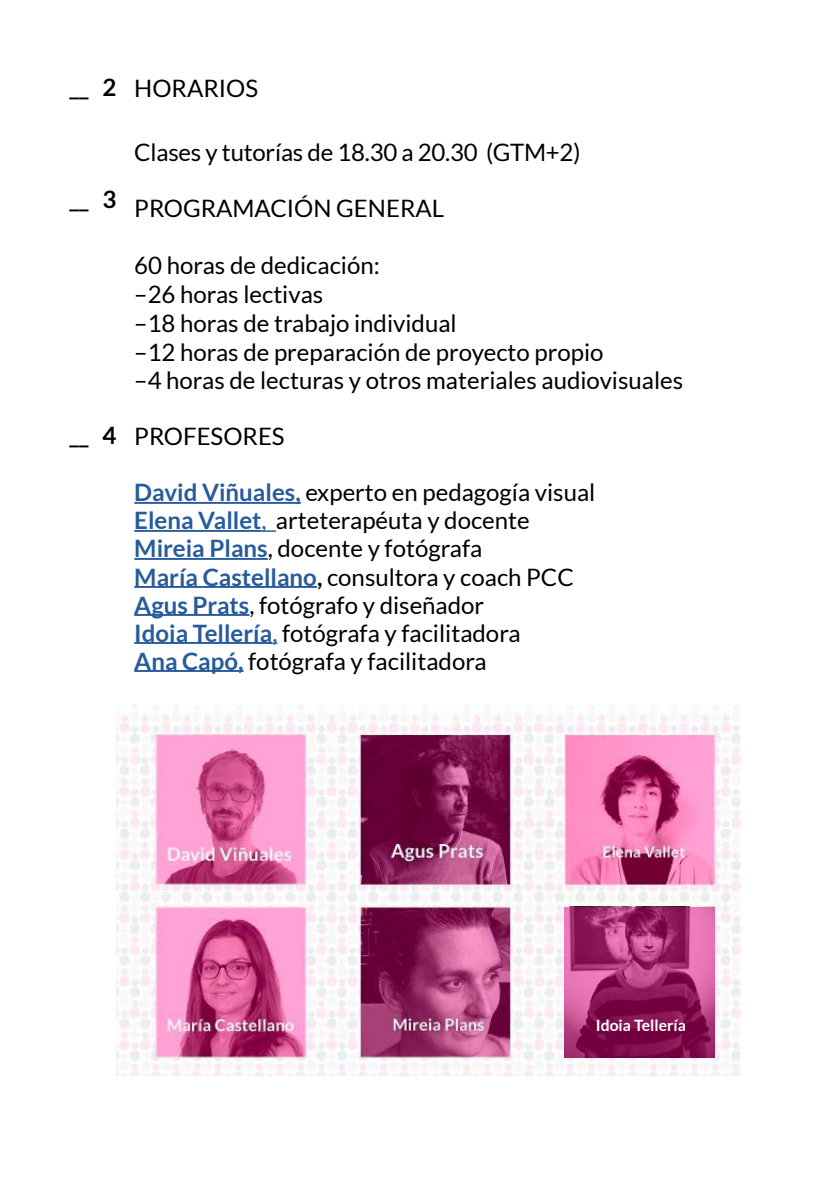
<style>
.page{position:relative;width:840px;height:1191px;background:#fff}
.page>*{position:absolute;margin:0;border:0;box-sizing:border-box;transform-origin:0 0}
.t1{font:24px/28px "Lato";color:#000}
.t2{font:700 24px "Lato";color:#000}
.t3{font:700 15.6px "Lato";color:#fff}
.s1{font-weight:700;color:#275b9b}
.s2{color:#275b9b}
.s3{font-weight:700}
</style>
<div class="page">
<hr style="left:134px;top:502px;width:166px;height:2px;background:#275b9b">
<hr style="left:134px;top:530px;width:127px;height:2px;background:#275b9b">
<svg style="left:261px;top:530px;width:15px;height:2px"></svg>
<hr style="left:134px;top:558px;width:134px;height:2px;background:#275b9b">
<hr style="left:134px;top:586px;width:183px;height:2px;background:#275b9b">
<hr style="left:134px;top:614px;width:115px;height:2px;background:#275b9b">
<hr style="left:134px;top:642px;width:138px;height:2px;background:#275b9b">
<hr style="left:134px;top:670px;width:109px;height:2px;background:#275b9b">
<img style="left:116px;top:706px;width:624px;height:369px">
<svg style="left:564px;top:906px;width:150px;height:151px;background:#a02e6c"></svg>
<p class="t2" style="left:69px;top:73px;width:48px">__ 2</p>
<p class="t2" style="left:69px;top:185px;width:48px">__ 3</p>
<p class="t2" style="left:69px;top:421px;width:48px">__ 4</p>
<p class="t1" style="left:134px;top:74px;width:125px">HORARIOS</p>
<p class="t1" style="left:134px;top:138px;width:447px">Clases y tutorías de 18.30 a 20.30 (GTM+2)</p>
<p class="t1" style="left:134px;top:194px;width:311px">PROGRAMACIÓN GENERAL</p>
<p class="t1" style="left:134px;top:251px;width:550px;line-height:28.8px">60 horas de dedicación:<br>–26 horas lectivas<br>–18 horas de trabajo individual<br>–12 horas de preparación de proyecto propio<br>–4 horas de lecturas y otros materiales audiovisuales</p>
<p class="t1" style="left:134px;top:422px;width:152px">PROFESORES</p>
<p class="t1" style="left:134px;top:478px;width:462px"><span class="s1">David Viñuales,</span> experto en pedagogía visual <span class="s1">Elena Vallet</span><span class="s2">,</span> arteterapéuta y docente <span class="s1">Mireia Plans</span>, docente y fotógrafa<br><span class="s1">María Castellano</span><span class="s3">,</span> consultora y coach PCC <span class="s1">Agus Prats</span>, fotógrafo y diseñador<br><span class="s1">Idoia Tellería</span><span class="s2">,</span> fotógrafa y facilitadora<br><span class="s1">Ana Capó,</span> fotógrafa y facilitadora</p>
<p class="t3" style="left:595px;top:1016px;width:91px">Idoia Tellería</p>
</div>
